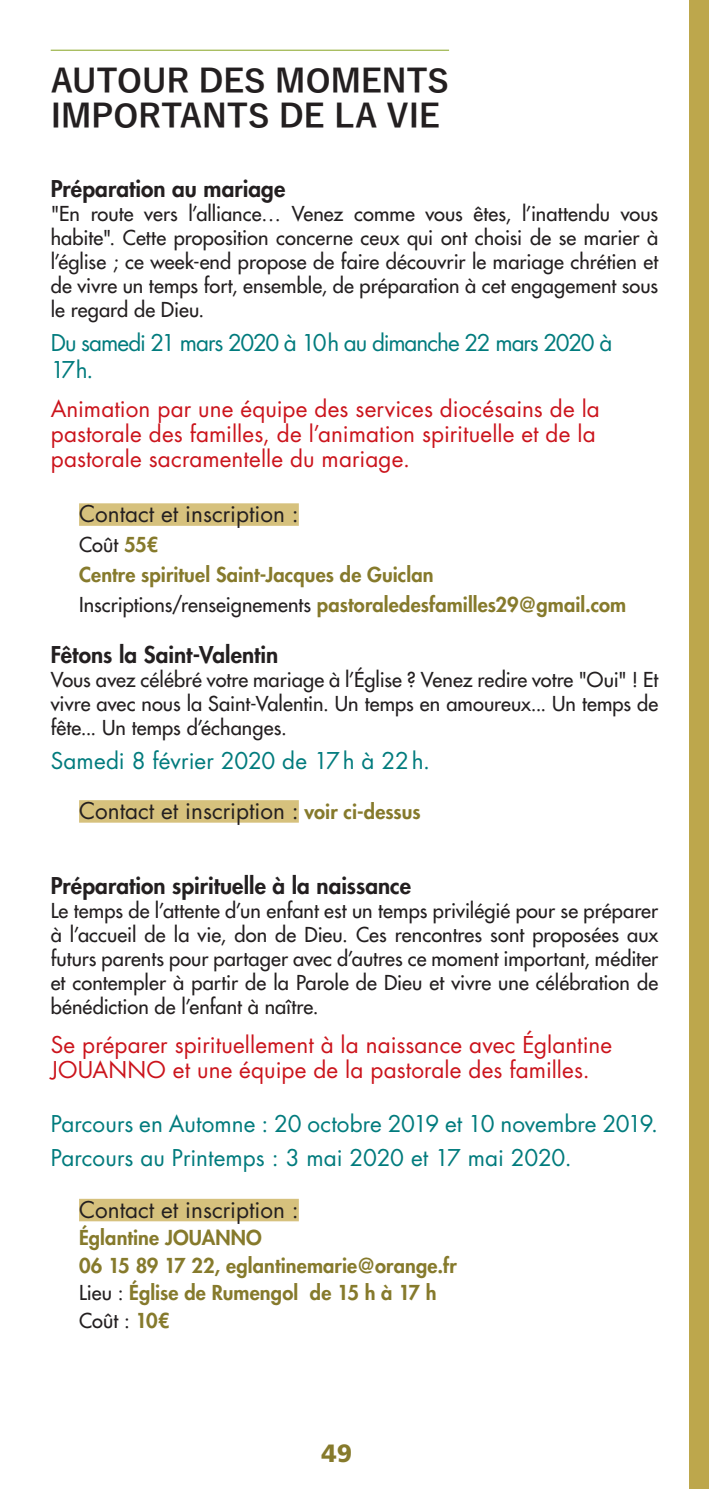
<style>
.page{position:relative;width:709px;height:1489px;background:#fff}
.page>*{position:absolute;margin:0;border:0;box-sizing:border-box;transform-origin:0 0}
.titre_noir_script{font:700 32.5px/35px "Yu Gothic";letter-spacing:-.01em;color:#231f20}
.t1{font:900 25px "Frutiger LT Std";color:#867a2c}
.INTERVENANT_ROUGE{font:22.5px/25px "Futura Std";letter-spacing:.005em;color:#cb141c}
.THEME{font:800 22.5px "Futura Std";letter-spacing:.005em;color:#231f20}
.contact_et_inscripti{font:22.5px "Futura Std";color:#231f20}
.DATE_VERT_BOLD{font:22.5px "Futura Std";letter-spacing:-.015em;color:#007b7d}
.THEME-2{font:22.5px "Futura Std";color:#007b7d}
.DATE_VERT_BOLD-2{font:22.5px/27px "Futura Std";letter-spacing:-.05em;color:#007b7d}
.THEME-3{font:500 20px/24px "Futura Std";letter-spacing:.005em;color:#231f20;text-align:justify}
.INTERVENANT_ROUGE-2{font:800 20px/27.5px "Futura Std";letter-spacing:.005em;color:#867a2c}
.INTERVENANT_ROUGE-3{font:500 20px "Futura Std";color:#231f20}
.s1{font-weight:800;color:#867a2c}
.s2{font-weight:500;color:#231f20}
.s3{font-weight:800;font-size:20px;color:#867a2c}
</style>
<div class="page">
<div style="left:689px;top:0;width:20px;height:1488px;background:#bda74c"></div>
<hr style="left:51px;top:50px;width:398px;height:1px;background:#9fb64e">
<div style="left:79px;top:503px;width:220px;height:23px;background:#d6c17d"></div>
<div style="left:79px;top:800px;width:220px;height:22px;background:#d6c17d"></div>
<div style="left:79px;top:1198px;width:220px;height:23px;background:#d6c17d"></div>
<p class="titre_noir_script" style="left:51px;top:65px;width:400px">AUTOUR DES MOMENTS<br>IMPORTANTS DE LA VIE</p>
<p class="THEME" style="left:51px;top:174px;width:236px">Préparation au mariage</p>
<p class="THEME-3" style="left:51px;top:201px;width:609px">"En route vers l’alliance… Venez comme vous êtes, l’inattendu vous habite". Cette proposition concerne ceux qui ont choisi de se marier à l’église ; ce week-end propose de faire découvrir le mariage chrétien et de vivre un temps fort, ensemble, de préparation à cet engagement sous le regard de Dieu.</p>
<p class="DATE_VERT_BOLD-2" style="left:51px;top:329px;width:563px">Du samedi 21 mars 2020 à 10h au dimanche 22 mars 2020 à<br>17h.</p>
<p class="INTERVENANT_ROUGE" style="left:51px;top:396px;width:550px">Animation par une équipe des services diocésains de la pastorale des familles, de l’animation spirituelle et de la pastorale sacramentelle du mariage.</p>
<p class="contact_et_inscripti" style="left:79px;top:499px;width:221px">Contact et inscription :</p>
<p class="INTERVENANT_ROUGE-3" style="left:79px;top:532px;width:81px">Coût <span class="s1">55€</span></p>
<p class="INTERVENANT_ROUGE-2" style="left:79px;top:561px;width:356px">Centre spirituel Saint-Jacques de Guiclan</p>
<p class="INTERVENANT_ROUGE-2" style="left:79px;top:591px;width:549px"><span class="s2">Inscriptions/renseignements</span> pastoraledesfamilles29@gmail.com</p>
<p class="THEME" style="left:51px;top:640px;width:229px">Fêtons la Saint-Valentin</p>
<p class="THEME-3" style="left:51px;top:668px;width:609px">Vous avez célébré votre mariage à l’Église ? Venez redire votre "Oui" ! Et vivre avec nous la Saint-Valentin. Un temps en amoureux... Un temps de fête... Un temps d’échanges.</p>
<p class="DATE_VERT_BOLD" style="left:51px;top:746px;width:381px">Samedi 8 février 2020 de 17h à 22h.</p>
<p class="contact_et_inscripti" style="left:79px;top:796px;width:343px">Contact et inscription : <span class="s3">voir ci-dessus</span></p>
<p class="THEME" style="left:51px;top:871px;width:362px">Préparation spirituelle à la naissance</p>
<p class="THEME-3" style="left:51px;top:898px;width:609px">Le temps de l’attente d’un enfant est un temps privilégié pour se préparer à l’accueil de la vie, don de Dieu. Ces rencontres sont proposées aux futurs parents pour partager avec d’autres ce moment important, méditer et contempler à partir de la Parole de Dieu et vivre une célébration de bénédiction de l’enfant à naître.</p>
<p class="INTERVENANT_ROUGE" style="left:51px;top:1032px;width:563px">Se préparer spirituellement à la naissance avec Églantine<br>JOUANNO et une équipe de la pastorale des familles.</p>
<p class="THEME-2" style="left:51px;top:1109px;width:609px">Parcours en Automne : 20 octobre 2019 et 10 novembre 2019.</p>
<p class="DATE_VERT_BOLD" style="left:51px;top:1143px;width:522px">Parcours au Printemps : 3 mai 2020 et 17 mai 2020.</p>
<p class="contact_et_inscripti" style="left:79px;top:1194px;width:221px">Contact et inscription :</p>
<p class="INTERVENANT_ROUGE-2" style="left:79px;top:1223px;width:184px">Églantine JOUANNO</p>
<p class="INTERVENANT_ROUGE-2" style="left:79px;top:1251px;width:379px">06 15 89 17 22, eglantinemarie@orange.fr<br><span class="s2">Lieu :</span> Église de Rumengol de 15 h à 17 h</p>
<p class="INTERVENANT_ROUGE-3" style="left:79px;top:1307px;width:92px">Coût : <span class="s1">10€</span></p>
<p class="t1" style="left:321px;top:1437px;width:32px">49</p>
</div>
